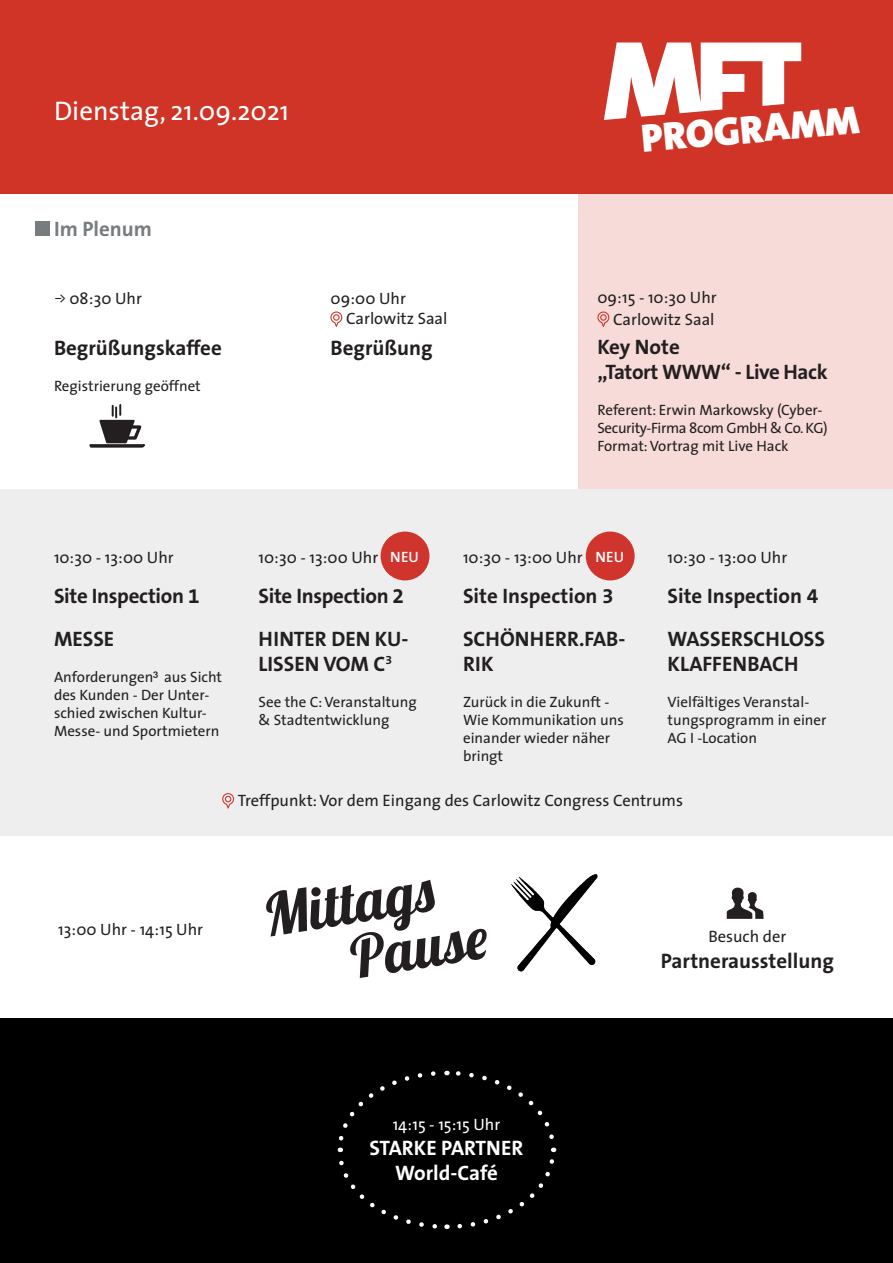
<style>
.page{position:relative;width:893px;height:1263px;background:#fff}
.page>*{position:absolute;margin:0;border:0;box-sizing:border-box;transform-origin:0 0}
.t1{font:73.5px "Entypo";color:#231f20}
.t2{font:58.5px/55.1px "Lobster 1.4";color:#231f20}
.t3{font:900 39.9px "The Sans B9";color:#fff}
.t4{font:27px "The Sans";color:#fff}
.t5{font:700 21px/43.2px "The Sans B7";color:#231f20}
.t6{font:700 21px/25.2px "The Sans B7";letter-spacing:-.02em;color:#231f20}
.t7{font:700 21px/25.2px "The Sans B7";color:#fff;text-align:center}
.t8{font:700 21px "The Sans B7";color:#777c7f}
.t9{font:16.5px "The Sans";color:#231f20}
.t10{font:16.5px "The Sans";color:#fff}
.t11{font:15px/18px "The Sans";color:#231f20}
.t12{font:600 15px "The Sans B6";color:#fff}
.s1{font-family:"Klavika Arrows"}
.s2{font-family:"The Sans B6";font-weight:600;font-size:15px;color:#fff}
</style>
<div class="page">
<div style="left:0;top:1018px;width:893px;height:245px;background:#000"></div>
<div style="left:578px;top:192px;width:315px;height:297px;background:#f6dbd8"></div>
<div style="left:0;top:489px;width:893px;height:347px;background:#eee"></div>
<div style="left:0;top:0;width:893px;height:193px;background:#cf3427"></div>
<svg style="left:604px;top:43px;width:197px;height:77px"></svg>
<svg style="left:337px;top:1070px;width:220px;height:159px"></svg>
<svg style="left:89px;top:405px;width:56px;height:43px"></svg>
<img style="left:511px;top:874px;width:87px;height:98px">
<div style="left:35px;top:221px;width:15px;height:15px;background:#777c7f"></div>
<svg style="left:222px;top:793px;width:12px;height:16px"></svg>
<svg style="left:597px;top:311px;width:12px;height:16px"></svg>
<svg style="left:330px;top:311px;width:12px;height:16px"></svg>
<div style="left:381px;top:531px;width:48px;height:49px;background:#cf352d;border-radius:50%"></div>
<div style="left:586px;top:531px;width:49px;height:49px;background:#cf352d;border-radius:50%"></div>
<h3 class="t4" style="left:54px;top:88px;width:237px">Dienstag, 21.09.2021</h3>
<h3 class="t8" style="left:54px;top:218px;width:100px">Im Plenum</h3>
<p class="t9" style="left:54px;top:285px;width:89px"><span class="s1">j</span> 08:30 Uhr</p>
<h3 class="t5" style="left:54px;top:327px;width:169px">Begrüßungskaffee</h3>
<p class="t11" style="left:54px;top:376px;width:148px">Registrierung geöffnet</p>
<h3 class="t3" style="left:640px;top:117px;width:220px;rotate:-5deg">PROGRAMM</h3>
<p class="t9" style="left:597px;top:284px;width:121px">09:15 - 10:30 Uhr</p>
<h3 class="t6" style="left:597px;top:335px;width:232px">Key Note<br>„Tatort WWW“ - Live Hack</h3>
<p class="t11" style="left:597px;top:400px;width:232px">Referent: Erwin Markowsky (Cyber-<br>Security-Firma 8com GmbH &amp; Co. KG)<br>Format: Vortrag mit Live Hack</p>
<p class="t9" style="left:331px;top:285px;width:77px">09:00 Uhr</p>
<h3 class="t5" style="left:331px;top:327px;width:103px">Begrüßung</h3>
<p class="t9" style="left:346px;top:304px;width:103px">Carlowitz Saal</p>
<p class="t9" style="left:613px;top:305px;width:103px">Carlowitz Saal</p>
<p class="t9" style="left:54px;top:544px;width:121px">10:30 - 13:00 Uhr</p>
<h3 class="t5" style="left:54px;top:574px;width:147px">Site Inspection 1<br>MESSE</h3>
<p class="t11" style="left:54px;top:667px;width:170px">Anforderungen³ aus Sicht des Kunden - Der Unter&shy;schied zwischen Kultur-<br>Messe- und Sportmietern</p>
<p class="t9" style="left:259px;top:544px;width:162px">10:30 - 13:00 Uhr <span class="s2">NEU</span></p>
<p class="t12" style="left:595px;top:549px;width:30px">NEU</p>
<h3 class="t5" style="left:259px;top:574px;width:152px">Site Inspection 2<br>HINTER DEN KU-</h3>
<h3 class="t5" style="left:259px;top:643px;width:135px">LISSEN VOM C<sup>3</sup></h3>
<p class="t11" style="left:259px;top:692px;width:160px">See the C: Veranstaltung &amp; Stadtentwicklung</p>
<p class="t9" style="left:463px;top:544px;width:121px">10:30 - 13:00 Uhr</p>
<h3 class="t5" style="left:463px;top:574px;width:164px">Site Inspection 3<br>SCHÖNHERR.FAB-</h3>
<h3 class="t5" style="left:463px;top:643px;width:32px">RIK</h3>
<p class="t11" style="left:463px;top:692px;width:162px">Zurück in die Zukunft -<br>Wie Kommunikation uns einander wieder näher bringt</p>
<p class="t9" style="left:668px;top:544px;width:121px">10:30 - 13:00 Uhr</p>
<h3 class="t5" style="left:668px;top:574px;width:159px">Site Inspection 4<br>WASSERSCHLOSS</h3>
<h3 class="t5" style="left:668px;top:643px;width:133px">KLAFFENBACH</h3>
<p class="t11" style="left:668px;top:692px;width:160px">Vielfältiges Veranstal&shy;tungsprogramm in einer<br>AG I -Location</p>
<p class="t9" style="left:238px;top:787px;width:447px">Treffpunkt: Vor dem Eingang des Carlowitz Congress Centrums</p>
<p class="t9" style="left:58px;top:915px;width:146px">13:00 Uhr - 14:15 Uhr</p>
<h2 class="t2" style="left:338px;top:876px;width:139px;text-indent:-80px;rotate:-9deg">Mittags<br>Pause</h2>
<h1 class="t1" style="left:723px;top:853px;width:46px">,</h1>
<p class="t9" style="left:708px;top:923px;width:79px">Besuch der</p>
<h3 class="t5" style="left:661px;top:940px;width:175px">Partnerausstellung</h3>
<p class="t10" style="left:393px;top:1110px;width:109px">14:15 - 15:15 Uhr</p>
<h3 class="t7" style="left:370px;top:1136px;width:155px">STARKE PARTNER<br>World-Café</h3>
</div>
